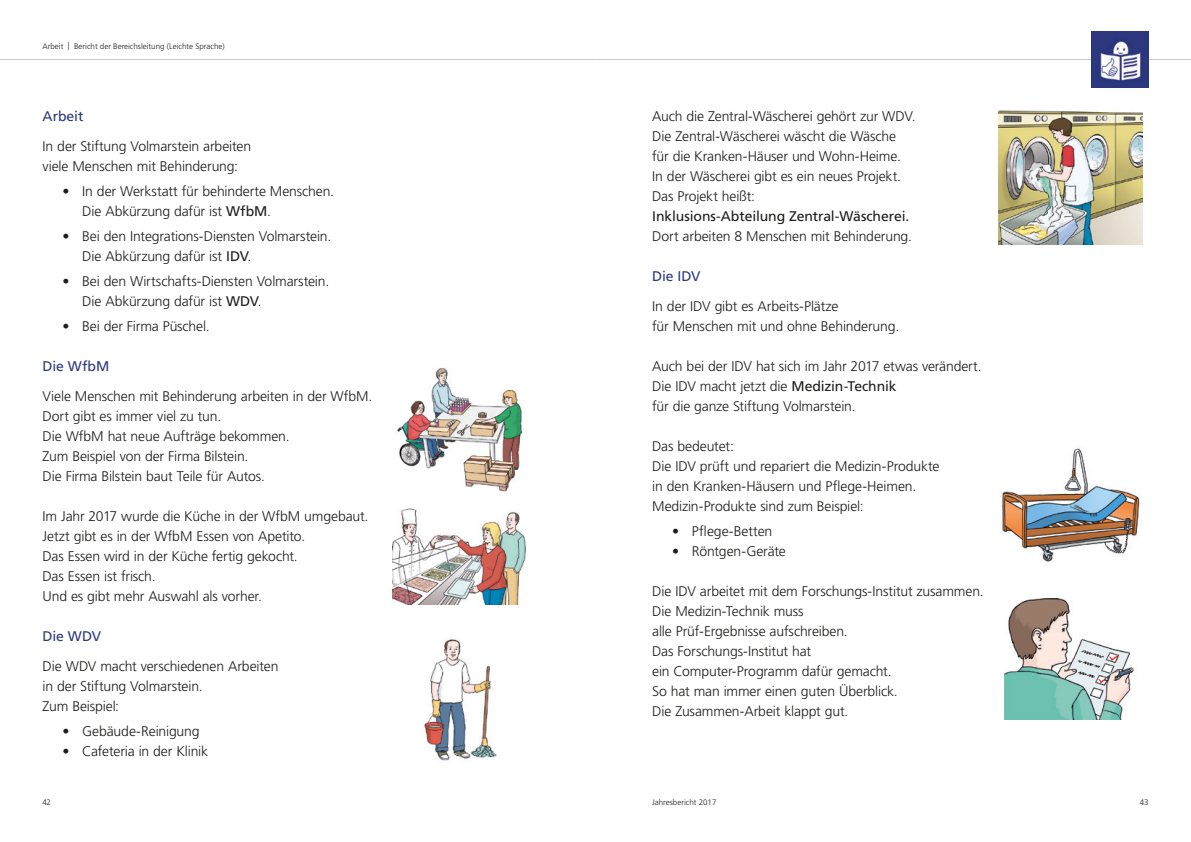
<style>
.page{position:relative;width:1191px;height:842px;background:#fff}
.page>*{position:absolute;margin:0;border:0;box-sizing:border-box;transform-origin:0 0}
.t1{font:300 14px/20px "Frutiger LT Std";letter-spacing:-.01em;color:#1d1d1b}
.t2{font:14px "Frutiger LT Std";letter-spacing:-.01em;color:#1d1d1b}
.t3{font:14px "Frutiger LT Std";letter-spacing:-.01em;color:#2b387e}
.t4{font:300 8px "Frutiger LT Std";color:#1d1d1b}
.s1{font-weight:400}
</style>
<div class="page">
<hr style="left:0;top:59px;width:595px;height:1px;background:#c7c7c6">
<hr style="left:595px;top:59px;width:596px;height:1px;background:#c7c7c6">
<img style="left:397px;top:368px;width:126px;height:124px">
<img style="left:393px;top:508px;width:134px;height:96px">
<img style="left:424px;top:639px;width:73px;height:122px">
<img style="left:1093px;top:33px;width:53px;height:53px">
<div style="left:1091px;top:31px;width:57px;height:57px;border:1px solid #2b387e"></div>
<img style="left:998px;top:110px;width:144px;height:134px">
<img style="left:1002px;top:448px;width:138px;height:114px">
<img style="left:1004px;top:598px;width:130px;height:121px">
<p class="t4" style="left:43px;top:41px;width:184px">Arbeit | Bericht der Bereichsleitung (Leichte Sprache)</p>
<p class="t3" style="left:43px;top:108px;width:43px">Arbeit</p>
<p class="t1" style="left:43px;top:136px;width:210px">In der Stiftung Volmarstein arbeiten viele Menschen mit Behinderung:</p>
<p class="t1" style="left:82px;top:181px;width:253px;text-indent:-20px">• In der Werkstatt für behinderte Menschen.<br>Die Abkürzung dafür ist <span class="s1">WfbM</span>.</p>
<p class="t1" style="left:82px;top:226px;width:250px;text-indent:-20px">• Bei den Integrations-Diensten Volmarstein.<br>Die Abkürzung dafür ist <span class="s1">IDV</span>.</p>
<p class="t1" style="left:82px;top:271px;width:248px;text-indent:-20px">• Bei den Wirtschafts-Diensten Volmarstein.<br>Die Abkürzung dafür ist <span class="s1">WDV</span>.</p>
<p class="t1" style="left:62px;top:316px;width:149px">• Bei der Firma Püschel.</p>
<p class="t3" style="left:43px;top:358px;width:68px">Die WfbM</p>
<p class="t1" style="left:43px;top:386px;width:331px">Viele Menschen mit Behinderung arbeiten in der WfbM.<br>Dort gibt es immer viel zu tun.<br>Die WfbM hat neue Aufträge bekommen.<br>Zum Beispiel von der Firma Bilstein.<br>Die Firma Bilstein baut Teile für Autos.</p>
<p class="t1" style="left:43px;top:506px;width:327px">Im Jahr 2017 wurde die Küche in der WfbM umgebaut.<br>Jetzt gibt es in der WfbM Essen von Apetito.<br>Das Essen wird in der Küche fertig gekocht.<br>Das Essen ist frisch.<br>Und es gibt mehr Auswahl als vorher.</p>
<p class="t3" style="left:43px;top:628px;width:60px">Die WDV</p>
<p class="t1" style="left:43px;top:657px;width:237px">Die WDV macht verschiedenen Arbeiten in der Stiftung Volmarstein.<br>Zum Beispiel:</p>
<p class="t1" style="left:62px;top:722px;width:139px">• Gebäude-Reinigung</p>
<p class="t1" style="left:62px;top:742px;width:147px">• Cafeteria in der Klinik</p>
<p class="t1" style="left:652px;top:106px;width:265px">Auch die Zentral-Wäscherei gehört zur WDV.<br>Die Zentral-Wäscherei wäscht die Wäsche für die Kranken-Häuser und Wohn-Heime.<br>In der Wäscherei gibt es ein neues Projekt.<br>Das Projekt heißt:</p>
<p class="t2" style="left:652px;top:208px;width:259px">Inklusions-Abteilung Zentral-Wäscherei.</p>
<p class="t1" style="left:652px;top:226px;width:261px">Dort arbeiten 8 Menschen mit Behinderung.</p>
<p class="t3" style="left:652px;top:268px;width:50px">Die IDV</p>
<p class="t1" style="left:652px;top:296px;width:248px">In der IDV gibt es Arbeits-Plätze<br>für Menschen mit und ohne Behinderung.</p>
<p class="t1" style="left:652px;top:356px;width:331px">Auch bei der IDV hat sich im Jahr 2017 etwas verändert.<br>Die IDV macht jetzt die <span class="s1">Medizin-Technik<br></span>für die ganze Stiftung Volmarstein.</p>
<p class="t1" style="left:652px;top:436px;width:289px">Das bedeutet:<br>Die IDV prüft und repariert die Medizin-Produkte in den Kranken-Häusern und Pflege-Heimen.<br>Medizin-Produkte sind zum Beispiel:</p>
<p class="t1" style="left:672px;top:521px;width:102px">• Pflege-Betten</p>
<p class="t1" style="left:672px;top:542px;width:115px">• Röntgen-Geräte</p>
<p class="t1" style="left:652px;top:582px;width:333px">Die IDV arbeitet mit dem Forschungs-Institut zusammen.<br>Die Medizin-Technik muss<br>alle Prüf-Ergebnisse aufschreiben.<br>Das Forschungs-Institut hat<br>ein Computer-Programm dafür gemacht.<br>So hat man immer einen guten Überblick.<br>Die Zusammen-Arbeit klappt gut.</p>
<p class="t4" style="left:43px;top:798px;width:10px">42</p>
<p class="t4" style="left:652px;top:798px;width:66px">Jahresbericht 2017</p>
<p class="t4" style="left:1140px;top:798px;width:10px">43</p>
</div>
